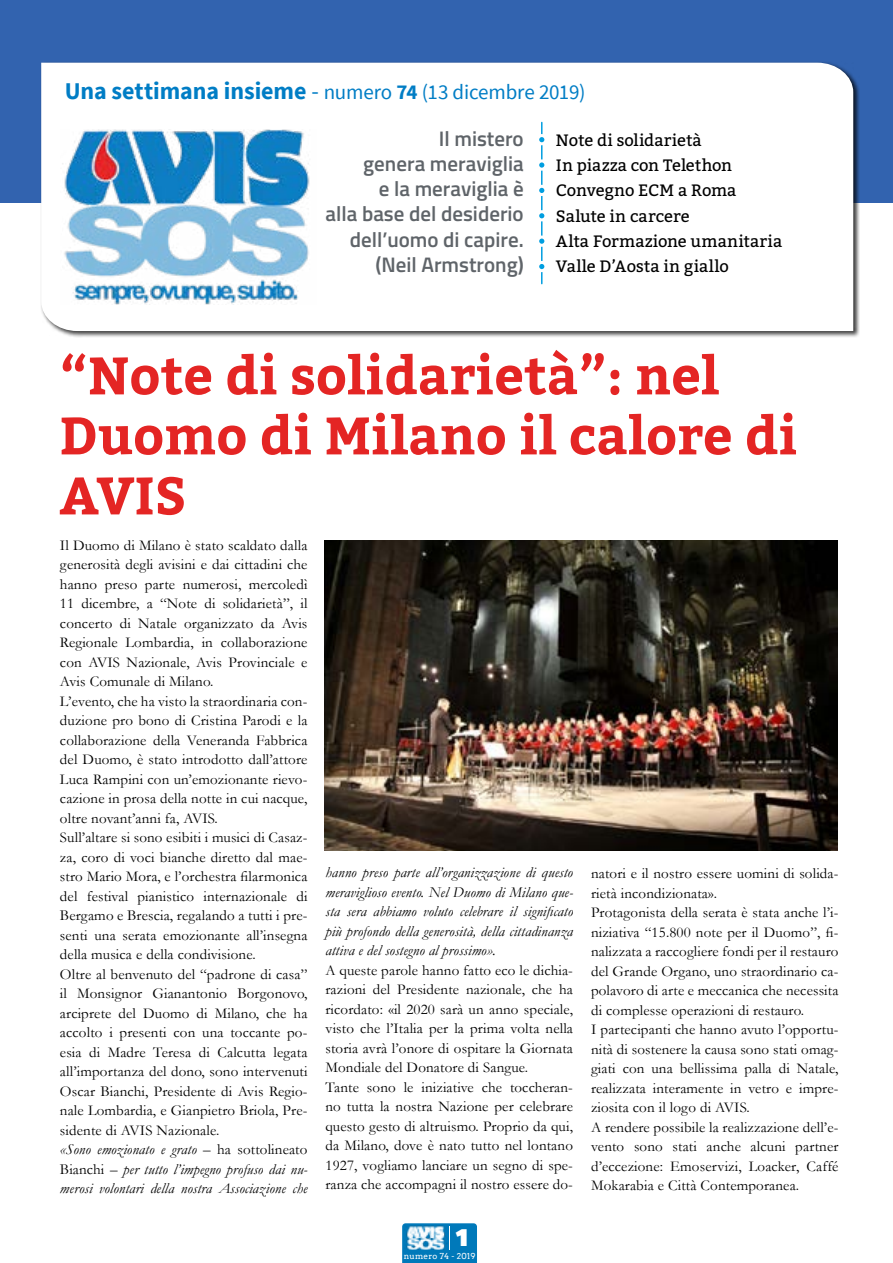
<style>
.page{position:relative;width:893px;height:1263px;background:#fff}
.page>*{position:absolute;margin:0;border:0;box-sizing:border-box;transform-origin:0 0}
.t1{font:700 52.5px/60px "Bitter";color:#e42524}
.t2{font:900 25.5px "Titillium";color:#fff}
.t3{font:600 21px/25.2px "Titillium";color:#5f6469;text-align:right}
.t4{font:21px "Source Sans Pro";letter-spacing:-.005em;color:#007dc5}
.t5{font:16.5px/25.3px "Bitter";color:#000}
.t6{font:15px/19.5px "Garamond";letter-spacing:.01em;color:#000}
.t7{font:italic 15px/19.5px "Garamond";letter-spacing:.01em;color:#000;text-align:justify}
.t8{font:8.25px "Arvo";letter-spacing:.025em;color:#fff}
.s1{font-weight:700;font-size:24px}
.s2{font-size:24px}
.s3{font-weight:700}
.s4{font-style:italic}
</style>
<div class="page">
<div style="left:0;top:0;width:893px;height:202px;background:#3263af"></div>
<div style="left:40px;top:62px;width:819px;height:276px;background:#000;opacity:.75"></div>
<div style="left:41px;top:63px;width:812px;height:268px;background:#fff"></div>
<img style="left:61px;top:129px;width:255px;height:176px">
<hr style="left:541px;top:122px;width:1px;height:162px;background:#009ee0">
<div style="left:538px;top:136px;width:8px;height:8px;background:#009ee0;border-radius:50%"></div>
<div style="left:536px;top:134px;width:11px;height:11px;border:3px solid #fff;border-radius:50%"></div>
<div style="left:538px;top:161px;width:8px;height:8px;background:#009ee0;border-radius:50%"></div>
<div style="left:536px;top:159px;width:11px;height:12px;border:3px solid #fff;border-radius:50%"></div>
<div style="left:538px;top:186px;width:8px;height:9px;background:#009ee0;border-radius:50%"></div>
<div style="left:536px;top:185px;width:11px;height:11px;border:3px solid #fff;border-radius:50%"></div>
<div style="left:538px;top:212px;width:8px;height:8px;background:#009ee0;border-radius:50%"></div>
<div style="left:536px;top:210px;width:11px;height:11px;border:3px solid #fff;border-radius:50%"></div>
<div style="left:538px;top:237px;width:8px;height:8px;background:#009ee0;border-radius:50%"></div>
<div style="left:536px;top:236px;width:11px;height:11px;border:3px solid #fff;border-radius:50%"></div>
<div style="left:538px;top:262px;width:8px;height:9px;background:#009ee0;border-radius:50%"></div>
<div style="left:536px;top:261px;width:11px;height:11px;border:3px solid #fff;border-radius:50%"></div>
<img style="left:324px;top:540px;width:513px;height:310px">
<svg style="left:402px;top:1223px;width:75px;height:40px;background:#3895c7"></svg>
<h3 class="t4" style="left:65px;top:79px;width:522px"><span class="s1">Una settimana insieme</span> <span class="s2">-</span> numero <span class="s3">74</span> (13 dicembre 2019)</h3>
<p class="t5" style="left:556px;top:127px;width:228px">Note di solidarietà<br>In piazza con Telethon<br>Convegno ECM a Roma<br>Salute in carcere<br>Alta Formazione umanitaria<br>Valle D’Aosta in giallo</p>
<h3 class="t3" style="left:326px;top:125px;width:200px">Il mistero<br>genera meraviglia<br>e la meraviglia è<br>alla base del desiderio dell’uomo di capire. (Neil Armstrong)</h3>
<h1 class="t1" style="left:60px;top:344px;width:739px">“Note di solidarietà”: nel<br>Duomo di Milano il calore di<br>AVIS</h1>
<p class="t6" style="left:60px;top:535px;width:249px">Il Duomo di Milano è stato scaldato dalla generosità degli avisini e dai cittadini che hanno preso parte numerosi, mercoledì 11 dicembre, a “Note di solidarietà”, il concerto di Natale organizzato da Avis Regionale Lombardia, in collaborazione con AVIS Nazionale, Avis Provinciale e Avis Comunale di Milano.<br>L’evento, che ha visto la straordinaria con&shy;duzione pro bono di Cristina Parodi e la collaborazione della Veneranda Fabbrica del Duomo, è stato introdotto dall’attore Luca Rampini con un’emozionante rievo&shy;cazione in prosa della notte in cui nacque, oltre novant’anni fa, AVIS.<br>Sull’altare si sono esibiti i musici di Casaz&shy;za, coro di voci bianche diretto dal mae&shy;stro Mario Mora, e l’orchestra filarmonica del festival pianistico internazionale di Bergamo e Brescia, regalando a tutti i pre&shy;senti una serata emozionante all’insegna della musica e della condivisione.<br>Oltre al benvenuto del “padrone di casa” il Monsignor Gianantonio Borgonovo, arciprete del Duomo di Milano, che ha accolto i presenti con una toccante po&shy;esia di Madre Teresa di Calcutta legata all’importanza del dono, sono intervenuti Oscar Bianchi, Presidente di Avis Regio&shy;nale Lombardia, e Gianpietro Briola, Pre&shy;sidente di AVIS Nazionale.<br><span class="s4">«Sono emozionato e grato –</span> ha sottolineato Bianchi <span class="s4">– per tutto l’impegno profuso dai nu&shy;merosi volontari della nostra Associazione che</span></p>
<p class="t7" style="left:325px;top:862px;width:249px">hanno preso parte all’organizzazione di questo meraviglioso evento. Nel Duomo di Milano que&shy;sta sera abbiamo voluto celebrare il significato più profondo della generosità, della cittadinanza attiva e del sostegno al prossimo».</p>
<p class="t6" style="left:325px;top:960px;width:249px">A queste parole hanno fatto eco le dichia&shy;razioni del Presidente nazionale, che ha ricordato: «il 2020 sarà un anno speciale, visto che l’Italia per la prima volta nella storia avrà l’onore di ospitare la Giornata Mondiale del Donatore di Sangue.<br>Tante sono le iniziative che toccheran&shy;no tutta la nostra Nazione per celebrare questo gesto di altruismo. Proprio da qui, da Milano, dove è nato tutto nel lontano 1927, vogliamo lanciare un segno di spe&shy;ranza che accompagni il nostro essere do-</p>
<h2 class="t2" style="left:455px;top:1218px;width:16px">1</h2>
<p class="t8" style="left:404px;top:1251px;width:73px">numero 74 - 2019</p>
<p class="t6" style="left:591px;top:863px;width:249px">natori e il nostro essere uomini di solida&shy;rietà incondizionata».<br>Protagonista della serata è stata anche l’i&shy;niziativa “15.800 note per il Duomo”, fi&shy;nalizzata a raccogliere fondi per il restauro del Grande Organo, uno straordinario ca&shy;polavoro di arte e meccanica che necessita di complesse operazioni di restauro.<br>I partecipanti che hanno avuto l’opportu&shy;nità di sostenere la causa sono stati omag&shy;giati con una bellissima palla di Natale, realizzata interamente in vetro e impre&shy;ziosita con il logo di AVIS.<br>A rendere possibile la realizzazione dell’e&shy;vento sono stati anche alcuni partner d’eccezione: Emoservizi, Loacker, Caffé Mokarabia e Città Contemporanea.</p>
</div>
